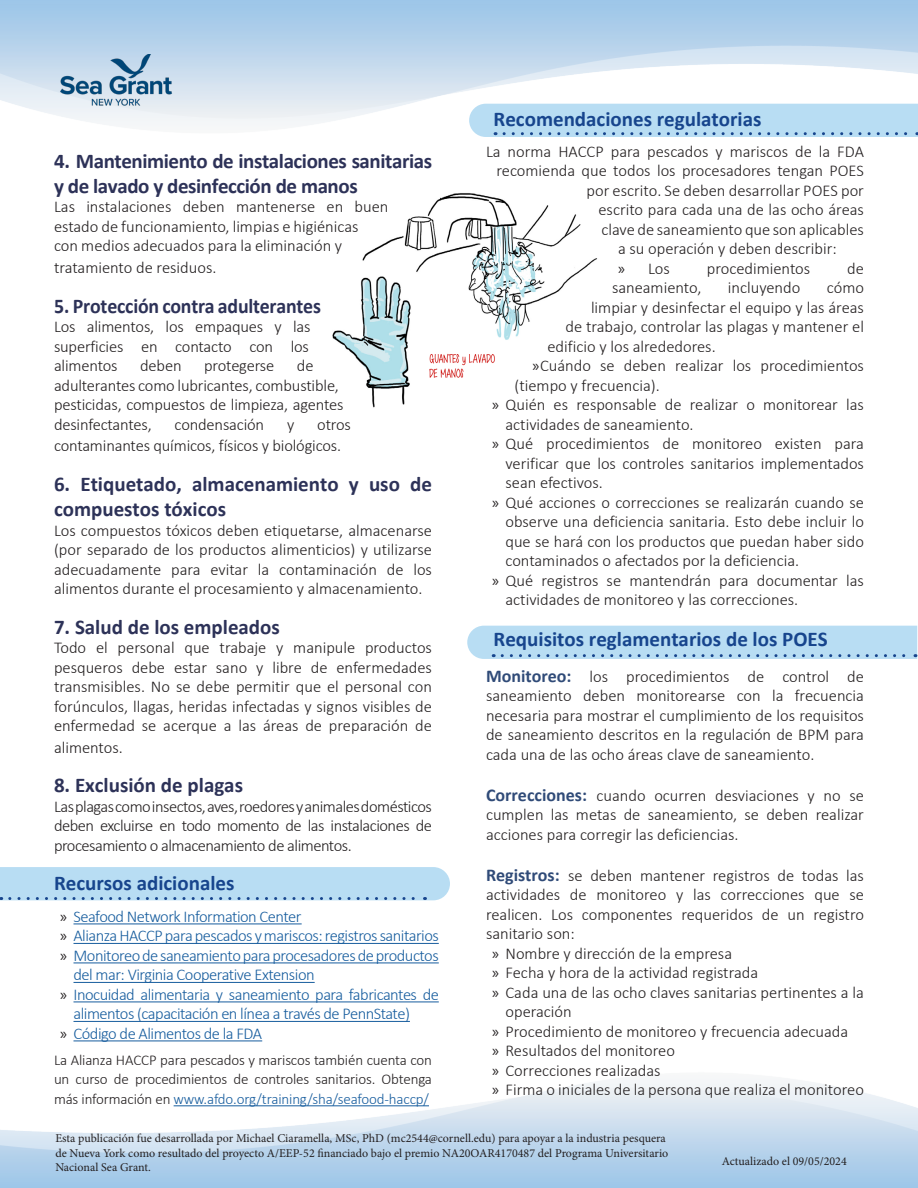
<style>
.page{position:relative;width:918px;height:1188px;background:#fff}
.page>*{position:absolute;margin:0;border:0;box-sizing:border-box;transform-origin:0 0}
.t1{font:700 21px/25.2px "Calibri";letter-spacing:-.01em;color:#2d3258}
.Section_Header{font:700 21px "Calibri";color:#17458d}
.t2{font:700 21px "Calibri";letter-spacing:-.01em;color:#2d3258;scale:.95 1}
.t3{font:300 16.5px/19.5px "Calibri";color:#231f20;text-align:justify}
.t4{font:300 16.5px/19.5px "Calibri";letter-spacing:-.03em;color:#175d9e}
.t5{font:300 15px/19.5px "Calibri";letter-spacing:-.01em;color:#231f20;text-align:justify}
.t6{font:12px/14.4px "Minion Pro";color:#231f20}
.s1{font-family:"Myriad Pro";font-weight:400;color:#231f20}
.s2{color:#175d9e}
.s3{font-family:"Myriad Pro";font-weight:400}
.s4{font-weight:700;font-size:18px;color:#304b78}
</style>
<div class="page">
<img style="left:55px;top:54px;width:123px;height:56px">
<img style="left:332px;top:193px;width:266px;height:215px">
<div style="left:467px;top:626px;width:450px;height:33px;background:#b8ddf3"></div>
<div style="left:469px;top:104px;width:449px;height:33px;background:#b8ddf3"></div>
<hr style="left:74px;top:924px;width:228px;height:1px;background:#175d9e">
<hr style="left:74px;top:943px;width:365px;height:1px;background:#175d9e">
<hr style="left:74px;top:963px;width:365px;height:1px;background:#175d9e">
<hr style="left:74px;top:982px;width:241px;height:1px;background:#175d9e">
<hr style="left:74px;top:1002px;width:365px;height:1px;background:#175d9e">
<hr style="left:74px;top:1021px;width:336px;height:1px;background:#175d9e">
<hr style="left:74px;top:1041px;width:188px;height:1px;background:#175d9e">
<div style="left:0;top:867px;width:450px;height:33px;background:#b8ddf3"></div>
<hr style="left:174px;top:1105px;width:255px;height:1px;background:#175d9e">
<p class="t1" style="left:54px;top:148px;width:380px">4. Mantenimiento de instalaciones sanitarias y de lavado y desinfección de manos</p>
<p class="t3" style="left:54px;top:197px;width:336px;text-align:left">Las instalaciones deben mantenerse en buen estado de funcionamiento, limpias e higiénicas<br>con medios adecuados para la eliminación y</p>
<p class="t3" style="left:54px;top:258px;width:164px">tratamiento de residuos.</p>
<p class="t2" style="left:54px;top:291px;width:283px">5. Protección contra adulterantes</p>
<p class="t3" style="left:54px;top:317px;width:258px">Los alimentos, los empaques y las superficies en contacto con los alimentos</p>
<p class="t3" style="left:140px;top:356px;width:43px">deben</p>
<p class="t3" style="left:204px;top:356px;width:72px">protegerse</p>
<p class="t3" style="left:54px;top:356px;width:291px;text-align:left;text-indent:243px">de adulterantes como lubricantes, combustible, pesticidas, compuestos de limpieza, agentes desinfectantes,</p>
<p class="t3" style="left:175px;top:414px;width:91px">condensación</p>
<p class="t3" style="left:287px;top:414px;width:9px">y</p>
<p class="t3" style="left:54px;top:413px;width:298px;line-height:21.6px;text-indent:263px">otros contaminantes químicos, físicos y biológicos.</p>
<p class="t1" style="left:54px;top:471px;width:380px">6. Etiquetado, almacenamiento y uso de compuestos tóxicos</p>
<p class="t3" style="left:54px;top:520px;width:380px">Los compuestos tóxicos deben etiquetarse, almacenarse (por separado de los productos alimenticios) y utilizarse adecuadamente para evitar la contaminación de los alimentos durante el procesamiento y almacenamiento.</p>
<p class="t1" style="left:54px;top:614px;width:227px">7. Salud de los empleados</p>
<p class="t3" style="left:54px;top:638px;width:380px">Todo el personal que trabaje y manipule productos pesqueros debe estar sano y libre de enfermedades transmisibles. No se debe permitir que el personal con forúnculos, llagas, heridas infectadas y signos visibles de enfermedad se acerque a las áreas de preparación de</p>
<p class="t3" style="left:54px;top:737px;width:70px">alimentos.</p>
<p class="t1" style="left:54px;top:772px;width:191px">8. Exclusión de plagas</p>
<p class="t3" style="left:54px;top:796px;width:380px">Las plagas como insectos, aves, roedores y animales domésticos deben excluirse en todo momento de las instalaciones de procesamiento o almacenamiento de alimentos.</p>
<p class="Section_Header" style="left:54px;top:868px;width:182px">Recursos adicionales</p>
<p class="t4" style="left:60px;top:906px;width:243px"><span class="s1">»</span> Seafood Network Information Center</p>
<p class="t4" style="left:60px;top:926px;width:380px"><span class="s1">»</span> Alianza HACCP para pescados y mariscos: registros sanitarios</p>
<p class="t4" style="left:74px;top:945px;width:367px;text-indent:-14px"><span class="s1">»</span> Monitoreo de saneamiento para procesadores de productos del mar: Virginia Cooperative Extension</p>
<p class="t4" style="left:74px;top:984px;width:367px;text-indent:-14px"><span class="s1">»</span> Inocuidad alimentaria y saneamiento para fabricantes de alimentos (capacitación en línea a través de PennState)</p>
<p class="t4" style="left:60px;top:1023px;width:204px"><span class="s1">»</span> Código de Alimentos de la FDA</p>
<p class="t5" style="left:54px;top:1050px;width:380px">La Alianza HACCP para pescados y mariscos también cuenta con un curso de procedimientos de controles sanitarios. Obtenga más información en <span class="s2">www.afdo.org/training/sha/seafood-haccp/</span></p>
<p class="Section_Header" style="left:494px;top:104px;width:269px">Recomendaciones regulatorias</p>
<p class="t3" style="left:486px;top:141px;width:379px">La norma HACCP para pescados y mariscos de la FDA</p>
<p class="t3" style="left:496px;top:161px;width:369px">recomienda que todos los procesadores tengan POES</p>
<p class="t3" style="left:586px;top:180px;width:279px">por escrito. Se deben desarrollar POES por</p>
<p class="t3" style="left:598px;top:200px;width:267px">escrito para cada una de las ocho áreas</p>
<p class="t3" style="left:602px;top:219px;width:264px">clave de saneamiento que son aplicables</p>
<p class="t3" style="left:618px;top:239px;width:220px">a su operación y deben describir:</p>
<p class="t3" style="left:618px;top:258px;width:53px"><span class="s3">»</span> Los</p>
<p class="t3" style="left:707px;top:258px;width:105px">procedimientos</p>
<p class="t3" style="left:847px;top:258px;width:18px">de</p>
<p class="t3" style="left:612px;top:278px;width:91px">saneamiento,</p>
<p class="t3" style="left:728px;top:278px;width:74px">incluyendo</p>
<p class="t3" style="left:827px;top:278px;width:39px">cómo</p>
<p class="t3" style="left:591px;top:297px;width:275px">limpiar y desinfectar el equipo y las áreas</p>
<p class="t3" style="left:566px;top:317px;width:300px">de trabajo, controlar las plagas y mantener el</p>
<p class="t3" style="left:548px;top:336px;width:170px">edificio y los alrededores.</p>
<p class="t3" style="left:514px;top:356px;width:351px;text-indent:18px"><span class="s3">»</span>Cuándo se deben realizar los procedimientos (tiempo y frecuencia).</p>
<p class="t3" style="left:506px;top:395px;width:360px;text-indent:-14px"><span class="s3">»</span> Quién es responsable de realizar o monitorear las actividades de saneamiento.</p>
<p class="t3" style="left:506px;top:434px;width:360px;text-indent:-14px"><span class="s3">»</span> Qué procedimientos de monitoreo existen para verificar que los controles sanitarios implementados sean efectivos.</p>
<p class="t3" style="left:506px;top:492px;width:360px;text-indent:-14px"><span class="s3">»</span> Qué acciones o correcciones se realizarán cuando se observe una deficiencia sanitaria. Esto debe incluir lo que se hará con los productos que puedan haber sido contaminados o afectados por la deficiencia.</p>
<p class="t3" style="left:506px;top:570px;width:360px;text-indent:-14px"><span class="s3">»</span> Qué registros se mantendrán para documentar las actividades de monitoreo y las correcciones.</p>
<p class="Section_Header" style="left:494px;top:624px;width:336px">Requisitos reglamentarios de los POES</p>
<p class="t3" style="left:486px;top:666px;width:380px"><span class="s4">Monitoreo:</span> los procedimientos de control de saneamiento deben monitorearse con la frecuencia necesaria para mostrar el cumplimiento de los requisitos de saneamiento descritos en la regulación de BPM para cada una de las ocho áreas clave de saneamiento.</p>
<p class="t3" style="left:486px;top:785px;width:380px"><span class="s4">Correcciones:</span> cuando ocurren desviaciones y no se cumplen las metas de saneamiento, se deben realizar acciones para corregir las deficiencias.</p>
<p class="t3" style="left:486px;top:865px;width:380px"><span class="s4">Registros:</span> se deben mantener registros de todas las actividades de monitoreo y las correcciones que se realicen. Los componentes requeridos de un registro sanitario son:</p>
<p class="t3" style="left:492px;top:943px;width:242px"><span class="s3">»</span> Nombre y dirección de la empresa</p>
<p class="t3" style="left:492px;top:963px;width:268px"><span class="s3">»</span> Fecha y hora de la actividad registrada</p>
<p class="t3" style="left:506px;top:982px;width:360px;text-indent:-14px"><span class="s3">»</span> Cada una de las ocho claves sanitarias pertinentes a la operación</p>
<p class="t3" style="left:492px;top:1021px;width:358px"><span class="s3">»</span> Procedimiento de monitoreo y frecuencia adecuada</p>
<p class="t3" style="left:492px;top:1041px;width:184px"><span class="s3">»</span> Resultados del monitoreo</p>
<p class="t3" style="left:492px;top:1060px;width:170px"><span class="s3">»</span> Correcciones realizadas</p>
<p class="t3" style="left:492px;top:1080px;width:374px"><span class="s3">»</span> Firma o iniciales de la persona que realiza el monitoreo</p>
<p class="t6" style="left:55px;top:1131px;width:615px">Esta publicación fue desarrollada por Michael Ciaramella, MSc, PhD (mc2544@cornell.edu) para apoyar a la industria pesquera de Nueva York como resultado del proyecto A/EEP-52 financiado bajo el premio NA20OAR4170487 del Programa Universitario<br>Nacional Sea Grant.</p>
<p class="t6" style="left:722px;top:1154px;width:126px">Actualizado el 09/05/2024</p>
</div>
